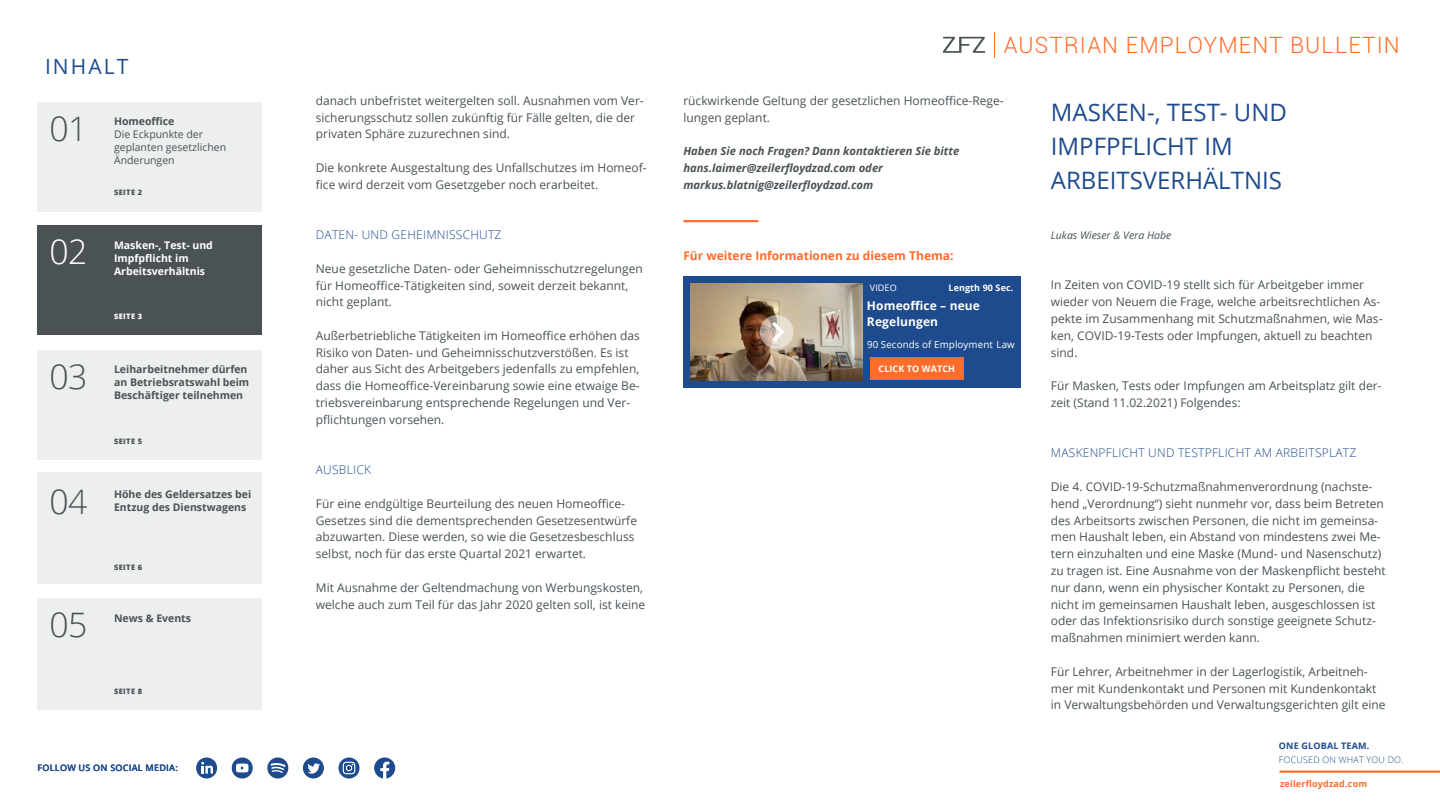
<style>
.page{position:relative;width:1440px;height:810px;background:#fff}
.page>*{position:absolute;margin:0;border:0;box-sizing:border-box;transform-origin:0 0}
.t1{font:300 33.75px "Open Sans";letter-spacing:-.025em;color:#4a5256}
.t2{font:300 33.75px "Open Sans";color:#fff}
.t3{font:24px/33.6px "Open Sans";color:#1e4b8d}
.t4{font:300 22.5px "Roboto";letter-spacing:.05em;color:#ff6c2b}
.t5{font:21px "Open Sans";letter-spacing:.1em;color:#1e4b8d}
.t6{font:12px/16.8px "Open Sans";color:#4a5256}
.t7{font:300 12px "Open Sans";letter-spacing:.02em;color:#1e4b8d}
.t8{font:700 12px "Open Sans";color:#ff6c2b}
.t9{font:700 12px/16.5px "Open Sans";letter-spacing:.01em;color:#fff}
.t10{font:italic 700 11.25px/16.8px "Open Sans";color:#4a5256}
.t11{font:700 10.5px/13.1px "Open Sans";color:#4a5256}
.t12{font:700 10.5px/13.1px "Open Sans";color:#fff}
.t13{font:10.5px/13.1px "Open Sans";color:#4a5256}
.t14{font:italic 10.5px "Open Sans";color:#4a5256}
.t15{font:9.75px "Open Sans";letter-spacing:.01em;color:#fff}
.t16{font:700 9px "Open Sans";letter-spacing:.01em;color:#fff}
.t17{font:600 9px "Open Sans";letter-spacing:.025em;color:#1e4b8d}
.t18{font:300 9px "Open Sans";letter-spacing:.02em;color:#1e4b8d}
.t19{font:700 9px "Open Sans";letter-spacing:.02em;color:#ff6c2b}
.t20{font:700 9px "Open Sans";letter-spacing:.02em;color:#1e4b8d}
.t21{font:9px "Open Sans";letter-spacing:.01em;color:#fff}
.t22{font:800 7.5px "Open Sans";letter-spacing:.05em;color:#4a5256}
.t23{font:800 7.5px "Open Sans";letter-spacing:.05em;color:#fff}
</style>
<div class="page">
<hr style="left:1280px;top:771px;width:160px;height:2px;background:#ff6c2b">
<hr style="left:683px;top:220px;width:75px;height:2px;background:#ff6c2b">
<div style="left:683px;top:276px;width:338px;height:112px;background:#1e4b8d"></div>
<div style="left:870px;top:358px;width:94px;height:22px;background:#ff6c2b"></div>
<img style="left:691px;top:284px;width:171px;height:96px">
<svg style="left:760px;top:315px;width:34px;height:34px"></svg>
<svg style="left:768px;top:318px;width:19px;height:28px"></svg>
<svg style="left:232px;top:758px;width:21px;height:21px"></svg>
<svg style="left:236px;top:764px;width:13px;height:8px"></svg>
<div style="left:303px;top:758px;width:21px;height:21px;background:#1e4b8d;border-radius:50%"></div>
<svg style="left:307px;top:763px;width:13px;height:11px"></svg>
<svg style="left:339px;top:758px;width:21px;height:21px"></svg>
<svg style="left:343px;top:762px;width:12px;height:12px"></svg>
<div style="left:196px;top:758px;width:21px;height:21px;background:#1e4b8d;border-radius:50%"></div>
<svg style="left:201px;top:762px;width:12px;height:12px"></svg>
<svg style="left:374px;top:758px;width:21px;height:21px"></svg>
<svg style="left:267px;top:758px;width:21px;height:21px"></svg>
<div style="left:38px;top:473px;width:224px;height:111px;background:#edeeee"></div>
<div style="left:38px;top:598px;width:224px;height:112px;background:#edeeee"></div>
<div style="left:38px;top:226px;width:224px;height:109px;background:#4a5256"></div>
<div style="left:38px;top:350px;width:224px;height:110px;background:#edeeee"></div>
<div style="left:38px;top:102px;width:224px;height:109px;background:#edeeee"></div>
<svg style="left:943px;top:37px;width:42px;height:16px"></svg>
<svg style="left:994px;top:32px;width:1px;height:25px"></svg>
<h3 class="t5" style="left:45px;top:52px;width:85px">INHALT</h3>
<h1 class="t1" style="left:50px;top:105px;width:39px">01</h1>
<p class="t11" style="left:114px;top:114px;width:62px">Homeoffice</p>
<p class="t13" style="left:114px;top:127px;width:114px">Die Eckpunkte der geplanten gesetzlichen<br>Änderungen</p>
<p class="t22" style="left:114px;top:187px;width:30px">SEITE 2</p>
<h1 class="t2" style="left:50px;top:229px;width:39px">02</h1>
<p class="t12" style="left:114px;top:238px;width:100px">Masken-, Test- und<br>Impfpflicht im<br>Arbeitsverhältnis</p>
<p class="t23" style="left:114px;top:311px;width:30px">SEITE 3</p>
<h1 class="t1" style="left:50px;top:353px;width:39px">03</h1>
<p class="t11" style="left:114px;top:362px;width:137px">Leiharbeitnehmer dürfen an Betriebsratswahl beim<br>Beschäftiger teilnehmen</p>
<p class="t22" style="left:114px;top:435px;width:30px">SEITE 5</p>
<h1 class="t1" style="left:50px;top:478px;width:39px">04</h1>
<p class="t11" style="left:114px;top:487px;width:139px">Höhe des Geldersatzes bei</p>
<p class="t11" style="left:114px;top:500px;width:134px">Entzug des Dienstwagens</p>
<p class="t22" style="left:114px;top:562px;width:30px">SEITE 6</p>
<h1 class="t1" style="left:50px;top:602px;width:39px">05</h1>
<p class="t11" style="left:114px;top:611px;width:79px">News &amp; Events</p>
<p class="t22" style="left:114px;top:685px;width:30px">SEITE 8</p>
<p class="t17" style="left:38px;top:762px;width:142px">FOLLOW US ON SOCIAL MEDIA:</p>
<p class="t6" style="left:316px;top:92px;width:329px">danach unbefristet weitergelten soll. Ausnahmen vom Ver&shy;sicherungsschutz sollen zukünftig für Fälle gelten, die der privaten Sphäre zuzurechnen sind.</p>
<p class="t6" style="left:316px;top:159px;width:332px">Die konkrete Ausgestaltung des Unfallschutzes im Homeof&shy;fice wird derzeit vom Gesetzgeber noch erarbeitet.</p>
<p class="t7" style="left:316px;top:227px;width:187px">DATEN- UND GEHEIMNISSCHUTZ</p>
<p class="t6" style="left:316px;top:260px;width:329px">Neue gesetzliche Daten- oder Geheimnisschutzregelungen für Homeoffice-Tätigkeiten sind, soweit derzeit bekannt, nicht geplant.</p>
<p class="t6" style="left:316px;top:327px;width:325px">Außerbetriebliche Tätigkeiten im Homeoffice erhöhen das Risiko von Daten- und Geheimnisschutzverstößen. Es ist daher aus Sicht des Arbeitgebers jedenfalls zu empfehlen, dass die Homeoffice-Vereinbarung sowie eine etwaige Be&shy;triebsvereinbarung entsprechende Regelungen und Ver&shy;pflichtungen vorsehen.</p>
<p class="t7" style="left:316px;top:462px;width:57px">AUSBLICK</p>
<p class="t6" style="left:316px;top:495px;width:323px">Für eine endgültige Beurteilung des neuen Homeoffice-Gesetzes sind die dementsprechenden Gesetzesentwürfe abzuwarten. Diese werden, so wie die Gesetzesbeschluss selbst, noch für das erste Quartal 2021 erwartet.</p>
<p class="t6" style="left:316px;top:579px;width:331px">Mit Ausnahme der Geltendmachung von Werbungskosten, welche auch zum Teil für das Jahr 2020 gelten soll, ist keine</p>
<h3 class="t4" style="left:1004px;top:29px;width:397px">AUSTRIAN EMPLOYMENT BULLETIN</h3>
<p class="t6" style="left:683px;top:92px;width:322px">rückwirkende Geltung der gesetzlichen Homeoffice-Rege&shy;lungen geplant.</p>
<p class="t10" style="left:683px;top:142px;width:278px">Haben Sie noch Fragen? Dann kontaktieren Sie bitte hans.laimer@zeilerfloydzad.com oder markus.blatnig@zeilerfloydzad.com</p>
<p class="t8" style="left:683px;top:247px;width:272px">Für weitere Informationen zu diesem Thema:</p>
<p class="t21" style="left:870px;top:281px;width:28px">VIDEO</p>
<p class="t16" style="left:949px;top:281px;width:66px">Length 90 Sec.</p>
<p class="t9" style="left:867px;top:297px;width:114px">Homeoffice – neue<br>Regelungen</p>
<p class="t15" style="left:867px;top:338px;width:149px">90 Seconds of Employment Law</p>
<p class="t16" style="left:879px;top:363px;width:78px">CLICK TO WATCH</p>
<h2 class="t3" style="left:1051px;top:95px;width:238px">MASKEN-, TEST- UND<br>IMPFPFLICHT IM<br>ARBEITSVERHÄLTNIS</h2>
<p class="t14" style="left:1051px;top:228px;width:122px">Lukas Wieser &amp; Vera Habe</p>
<p class="t6" style="left:1051px;top:276px;width:333px">In Zeiten von COVID-19 stellt sich für Arbeitgeber immer wieder von Neuem die Frage, welche arbeitsrechtlichen As&shy;pekte im Zusammenhang mit Schutzmaßnahmen, wie Mas&shy;ken, COVID-19-Tests oder Impfungen, aktuell zu beachten sind.</p>
<p class="t6" style="left:1051px;top:377px;width:332px">Für Masken, Tests oder Impfungen am Arbeitsplatz gilt der&shy;zeit (Stand 11.02.2021) Folgendes:</p>
<p class="t7" style="left:1051px;top:445px;width:307px">MASKENPFLICHT UND TESTPFLICHT AM ARBEITSPLATZ</p>
<p class="t6" style="left:1051px;top:478px;width:336px">Die 4. COVID-19-Schutzmaßnahmenverordnung (nachste&shy;hend „Verordnung“) sieht nunmehr vor, dass beim Betreten des Arbeitsorts zwischen Personen, die nicht im gemeinsa&shy;men Haushalt leben, ein Abstand von mindestens zwei Me&shy;tern einzuhalten und eine Maske (Mund- und Nasenschutz) zu tragen ist. Eine Ausnahme von der Maskenpflicht besteht nur dann, wenn ein physischer Kontakt zu Personen, die nicht im gemeinsamen Haushalt leben, ausgeschlossen ist oder das Infektionsrisiko durch sonstige geeignete Schutz&shy;maßnahmen minimiert werden kann.</p>
<p class="t6" style="left:1051px;top:663px;width:336px">Für Lehrer, Arbeitnehmer in der Lagerlogistik, Arbeitneh&shy;mer mit Kundenkontakt und Personen mit Kundenkontakt in Verwaltungsbehörden und Verwaltungsgerichten gilt eine</p>
<p class="t20" style="left:1279px;top:740px;width:92px">ONE GLOBAL TEAM.</p>
<p class="t18" style="left:1279px;top:753px;width:126px">FOCUSED ON WHAT YOU DO.</p>
<p class="t19" style="left:1280px;top:778px;width:89px">zeilerfloydzad.com</p>
</div>
